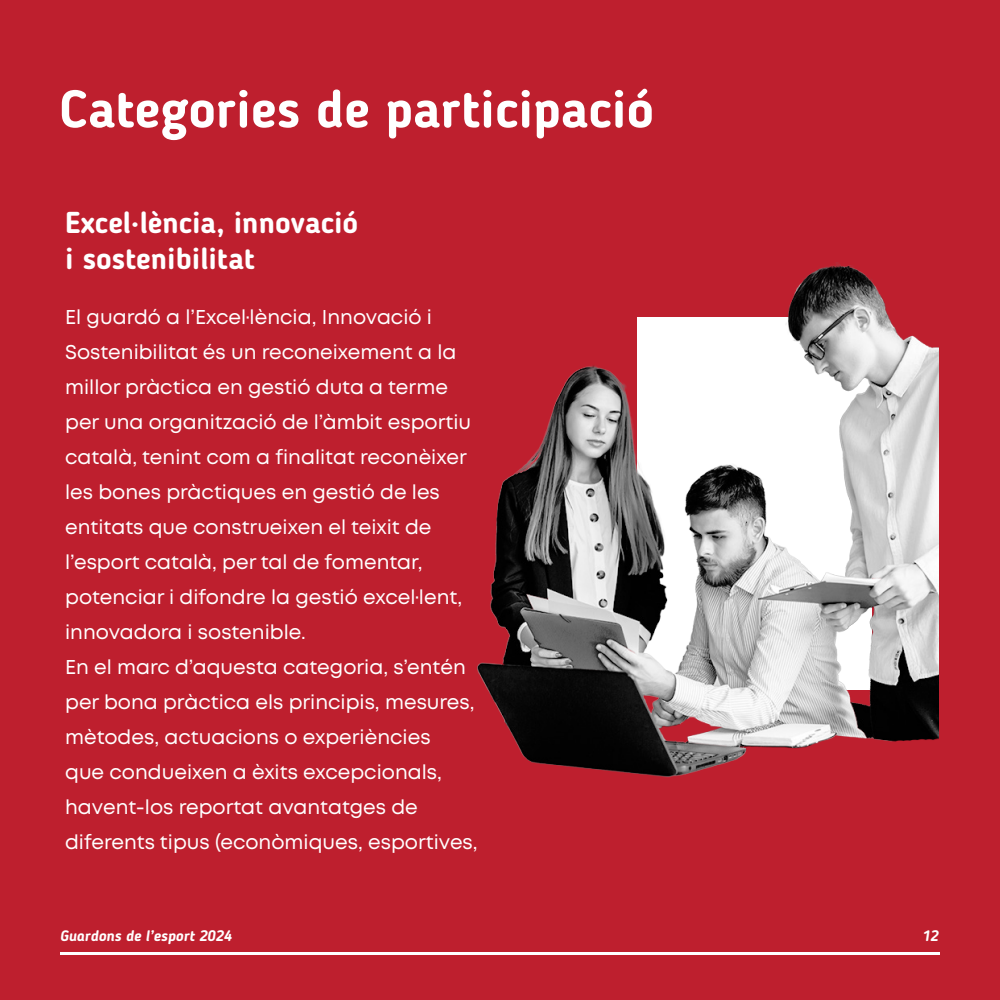
<style>
.page{position:relative;width:1000px;height:1000px;background:#be1f2e}
.page>*{position:absolute;margin:0;border:0;box-sizing:border-box;transform-origin:0 0}
.t1{font:700 52.5px "Blogger Sans";color:#fff}
.t2{font:700 30px "Blogger Sans";color:#fff}
.t3{font:20px/35px "Mont";color:#fff}
.t4{font:italic 700 15px "Blogger Sans";color:#fff}
</style>
<div class="page">
<hr style="left:60px;top:952px;width:880px;height:3px;background:#fff">
<img style="left:477px;top:262px;width:461px;height:515px">
<p class="t1" style="left:60px;top:77px;width:596px">Categories de participació</p>
<p class="t2" style="left:65px;top:204px;width:294px">Excel·lència, innovació</p>
<p class="t2" style="left:65px;top:240px;width:191px">i sostenibilitat</p>
<p class="t3" style="left:65px;top:300px;width:407px">El guardó a l’Excel·lència, Innovació i Sostenibilitat és un reconeixement a la millor pràctica en gestió duta a terme per una organització de l’àmbit esportiu català, tenint com a finalitat reconèixer les bones pràctiques en gestió de les entitats que construeixen el teixit de l’esport català, per tal de fomentar, potenciar i difondre la gestió excel·lent, innovadora i sostenible.</p>
<p class="t3" style="left:65px;top:650px;width:414px">En el marc d’aquesta categoria, s’entén per bona pràctica els principis, mesures, mètodes, actuacions o experiències<br>que condueixen a èxits excepcionals, havent-los reportat avantatges de diferents tipus (econòmiques, esportives,</p>
<p class="t4" style="left:60px;top:927px;width:173px">Guardons de l’esport 2024</p>
<p class="t4" style="left:922px;top:927px;width:18px">12</p>
</div>
